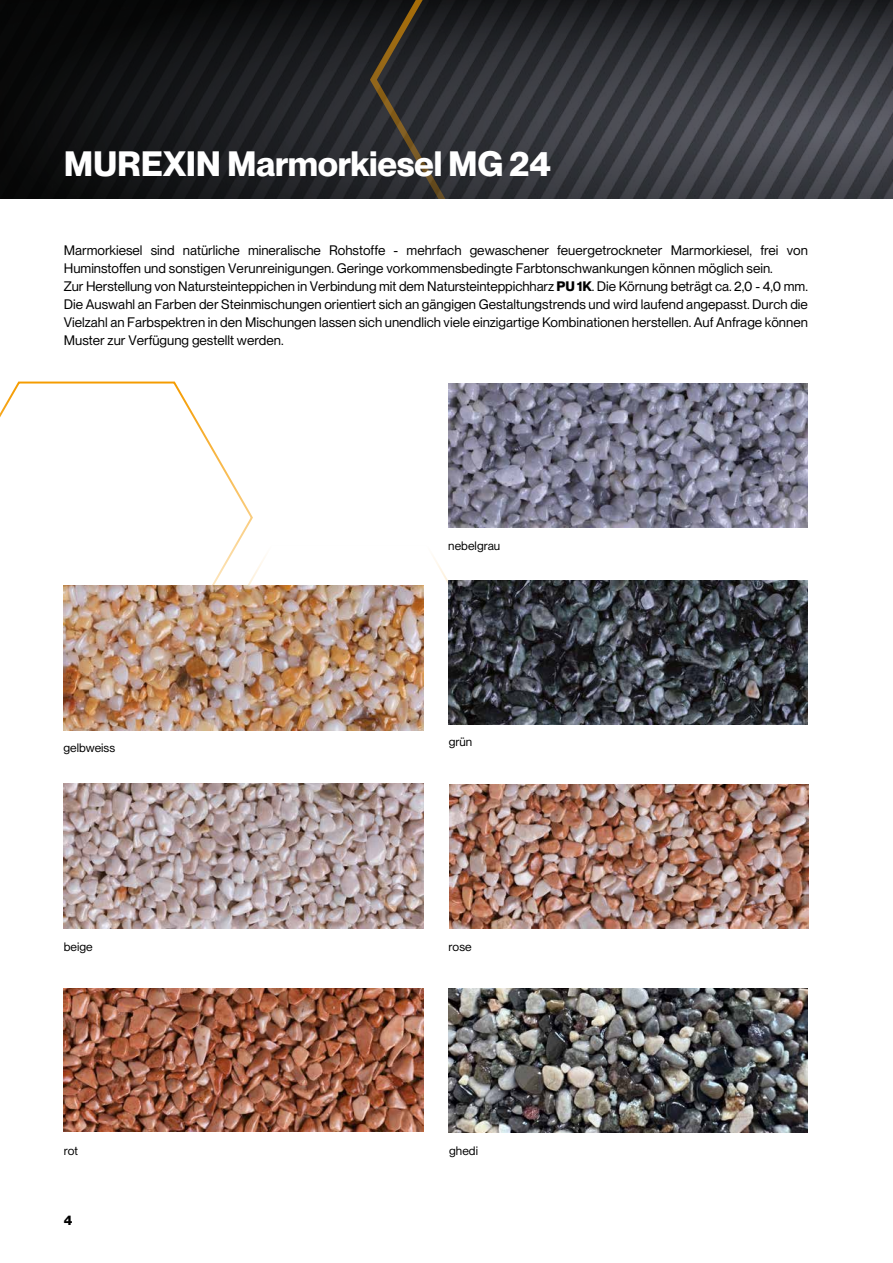
<style>
.page{position:relative;width:893px;height:1263px;background:#fff}
.page>*{position:absolute;margin:0;border:0;box-sizing:border-box;transform-origin:0 0}
.t1{font:700 34.5px "PP Neue Montreal";letter-spacing:-.01em;color:#fff}
.t2{font:13.5px/18px "PP Neue Montreal";color:#000}
.t3{font:700 13.5px "PP Neue Montreal";color:#000}
.t4{font:12px "PP Neue Montreal";letter-spacing:.005em;color:#000}
.s1{font-weight:700}
</style>
<div class="page">
<svg style="left:0;top:381px;width:253px;height:231px"></svg>
<svg style="left:192px;top:543px;width:256px;height:69px"></svg>
<img style="left:448px;top:383px;width:360px;height:145px">
<img style="left:64px;top:585px;width:359px;height:145px">
<img style="left:448px;top:580px;width:360px;height:145px">
<img style="left:63px;top:784px;width:360px;height:144px">
<img style="left:64px;top:988px;width:359px;height:143px">
<img style="left:449px;top:784px;width:360px;height:145px">
<img style="left:448px;top:988px;width:360px;height:145px">
<img style="left:0;top:0;width:368px;height:198px">
<svg style="left:368px;top:0;width:525px;height:198px;background:#34353a"></svg>
<h1 class="t1" style="left:64px;top:143px;width:489px">MUREXIN Marmorkiesel MG 24</h1>
<p class="t2" style="left:64px;top:242px;width:746px">Marmorkiesel sind natürliche mineralische Rohstoffe - mehrfach gewaschener feuergetrockneter Marmorkiesel, frei von Huminstoffen und sonstigen Verunreinigungen. Geringe vorkommensbedingte Farbtonschwankungen können möglich sein.<br>Zur Herstellung von Natursteinteppichen in Verbindung mit dem Natursteinteppichharz <span class="s1">PU 1K</span>. Die Körnung beträgt ca. 2,0 - 4,0 mm.<br>Die Auswahl an Farben der Steinmischungen orientiert sich an gängigen Gestaltungstrends und wird laufend angepasst. Durch die Vielzahl an Farbspektren in den Mischungen lassen sich unendlich viele einzigartige Kombinationen herstellen. Auf Anfrage können Muster zur Verfügung gestellt werden.</p>
<p class="t4" style="left:448px;top:539px;width:54px">nebelgrau</p>
<p class="t4" style="left:64px;top:741px;width:53px">gelbweiss</p>
<p class="t4" style="left:449px;top:735px;width:25px">grün</p>
<p class="t4" style="left:64px;top:939px;width:31px">beige</p>
<p class="t4" style="left:449px;top:939px;width:25px">rose</p>
<p class="t4" style="left:64px;top:1144px;width:16px">rot</p>
<p class="t4" style="left:449px;top:1144px;width:30px">ghedi</p>
<p class="t3" style="left:64px;top:1212px;width:10px">4</p>
</div>
